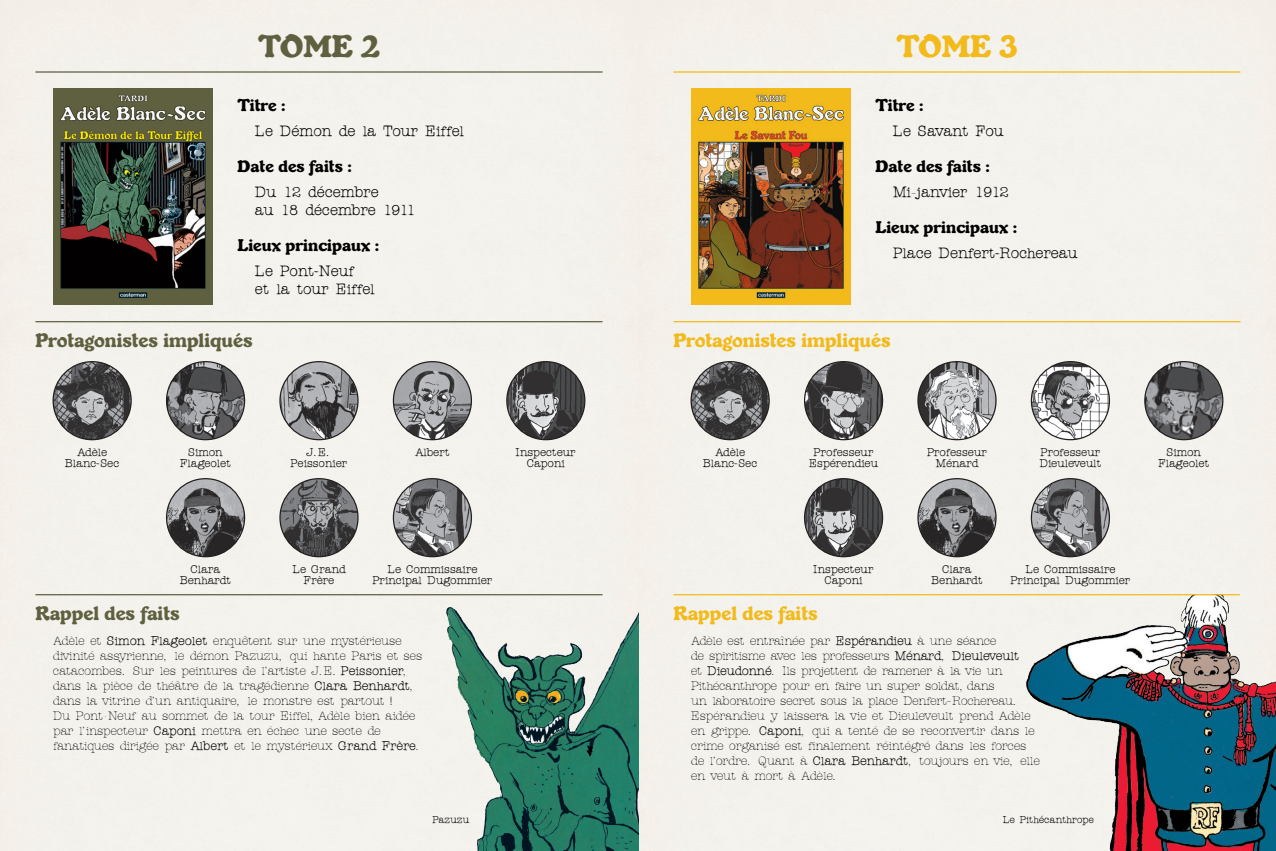
<style>
.page{position:relative;width:1276px;height:851px;background:#fff}
.page>*{position:absolute;margin:0;border:0;box-sizing:border-box;transform-origin:0 0}
.Titre_fiches_2{font:27.5px "Robur";color:#5f603f}
.Titre_fiches_3{font:27.5px "Robur";color:#f2ba1a}
.Titres_parties_2{font:17.5px "Robur";color:#5f603f}
.Titres_parties_3{font:17.5px "Robur";color:#f2ba1a}
.description_réponses{font:15px/18px "Rogers Typewriter";letter-spacing:.02em;color:#000}
.description{font:15px "Robur";color:#000}
.Resume{font:300 12.5px/15px "Rogers Typewriter";letter-spacing:.02em;color:#000}
.noms_persos{font:11.25px/11.2px "Rogers Typewriter";letter-spacing:.025em;color:#000;text-align:center}
.Resume-2{font:10px "Rogers Typewriter";letter-spacing:.02em;color:#000}
.s1{font-weight:400}
</style>
<div class="page">
<div style="left:0;top:0;width:1276px;height:850px;background:#f4f2ed"></div>
<img style="left:53px;top:89px;width:160px;height:216px">
<img style="left:167px;top:478px;width:77px;height:78px;border-radius:39px">
<div style="left:166px;top:478px;width:79px;height:79px;border:1px solid #231f20;border-radius:50%"></div>
<img style="left:53px;top:361px;width:78px;height:78px;border-radius:39px">
<div style="left:53px;top:361px;width:79px;height:79px;border:1px solid #231f20;border-radius:50%"></div>
<img style="left:167px;top:361px;width:77px;height:78px;border-radius:39px">
<div style="left:166px;top:361px;width:79px;height:79px;border:1px solid #231f20;border-radius:50%"></div>
<img style="left:280px;top:478px;width:78px;height:78px;border-radius:39px">
<div style="left:279px;top:478px;width:79px;height:79px;border:1px solid #231f20;border-radius:50%"></div>
<img style="left:280px;top:361px;width:78px;height:78px;border-radius:39px">
<div style="left:279px;top:361px;width:79px;height:79px;border:1px solid #231f20;border-radius:50%"></div>
<img style="left:393px;top:478px;width:78px;height:78px;border-radius:39px">
<div style="left:393px;top:478px;width:79px;height:79px;border:1px solid #231f20;border-radius:50%"></div>
<img style="left:393px;top:361px;width:78px;height:78px;border-radius:39px">
<div style="left:393px;top:361px;width:79px;height:79px;border:1px solid #231f20;border-radius:50%"></div>
<img style="left:507px;top:361px;width:78px;height:78px;border-radius:39px">
<div style="left:506px;top:361px;width:79px;height:79px;border:1px solid #231f20;border-radius:50%"></div>
<img style="left:413px;top:585px;width:225px;height:265px">
<img style="left:691px;top:89px;width:159px;height:216px">
<img style="left:918px;top:478px;width:78px;height:78px;border-radius:39px">
<div style="left:917px;top:478px;width:79px;height:79px;border:1px solid #231f20;border-radius:50%"></div>
<img style="left:1031px;top:478px;width:78px;height:78px;border-radius:39px">
<div style="left:1030px;top:478px;width:80px;height:79px;border:1px solid #231f20;border-radius:50%"></div>
<img style="left:691px;top:361px;width:78px;height:78px;border-radius:39px">
<div style="left:690px;top:361px;width:80px;height:79px;border:1px solid #231f20;border-radius:50%"></div>
<img style="left:1031px;top:361px;width:78px;height:78px;border-radius:39px">
<div style="left:1030px;top:361px;width:80px;height:79px;border:1px solid #231f20;border-radius:50%"></div>
<svg style="left:1144px;top:361px;width:80px;height:80px;background:#848484"></svg>
<img style="left:804px;top:478px;width:78px;height:78px;border-radius:39px">
<div style="left:804px;top:478px;width:79px;height:79px;border:1px solid #231f20;border-radius:50%"></div>
<img style="left:804px;top:361px;width:78px;height:78px;border-radius:39px">
<div style="left:804px;top:361px;width:79px;height:79px;border:1px solid #231f20;border-radius:50%"></div>
<img style="left:918px;top:361px;width:78px;height:78px;border-radius:39px">
<div style="left:917px;top:361px;width:79px;height:79px;border:1px solid #231f20;border-radius:50%"></div>
<img style="left:1021px;top:595px;width:255px;height:255px">
<hr style="left:35px;top:71px;width:567px;height:2px;background:#5f603f">
<hr style="left:35px;top:321px;width:567px;height:1px;background:#5f603f">
<hr style="left:35px;top:594px;width:567px;height:1px;background:#5f603f">
<hr style="left:673px;top:71px;width:567px;height:2px;background:#f2ba1a">
<hr style="left:673px;top:321px;width:567px;height:1px;background:#f2ba1a">
<hr style="left:673px;top:594px;width:566px;height:1px;background:#f2ba1a">
<p class="Titre_fiches_2" style="left:258px;top:27px;width:123px">TOME 2</p>
<p class="Titre_fiches_3" style="left:896px;top:27px;width:123px">TOME 3</p>
<p class="description" style="left:237px;top:95px;width:50px">Titre :</p>
<p class="description_réponses" style="left:255px;top:122px;width:210px">Le Démon de la Tour Eiffel</p>
<p class="description" style="left:237px;top:156px;width:116px">Date des faits :</p>
<p class="description_réponses" style="left:255px;top:183px;width:162px">Du 12 décembre<br>au 18 décembre 1911</p>
<p class="description" style="left:237px;top:234px;width:143px">Lieux principaux :</p>
<p class="description_réponses" style="left:255px;top:261px;width:121px">Le Pont-Neuf<br>et la tour Eiffel</p>
<p class="Titres_parties_2" style="left:35px;top:328px;width:219px">Protagonistes impliqués</p>
<p class="description" style="left:875px;top:95px;width:50px">Titre :</p>
<p class="description_réponses" style="left:893px;top:122px;width:112px">Le Savant Fou</p>
<p class="description" style="left:875px;top:156px;width:116px">Date des faits :</p>
<p class="description_réponses" style="left:893px;top:183px;width:117px">Mi<sub>¯</sub>janvier 1912</p>
<p class="description" style="left:875px;top:216px;width:143px">Lieux principaux :</p>
<p class="description_réponses" style="left:893px;top:243px;width:186px">Place Denfert-Rochereau</p>
<p class="Titres_parties_3" style="left:673px;top:328px;width:219px">Protagonistes impliqués</p>
<p class="noms_persos" style="left:65px;top:445px;width:55px">Adèle<br>Blanc-Sec</p>
<p class="noms_persos" style="left:180px;top:445px;width:52px">Simon<br>Flageolet</p>
<p class="noms_persos" style="left:306px;top:445px;width:27px">J.E.</p>
<p class="noms_persos" style="left:290px;top:457px;width:58px">Peissonier</p>
<p class="noms_persos" style="left:415px;top:445px;width:35px">Albert</p>
<p class="noms_persos" style="left:516px;top:445px;width:61px">Inspecteur<br>Caponi</p>
<p class="noms_persos" style="left:703px;top:445px;width:55px">Adèle<br>Blanc-Sec</p>
<p class="noms_persos" style="left:813px;top:445px;width:61px">Professeur</p>
<p class="noms_persos" style="left:809px;top:457px;width:70px">Espérendieu</p>
<p class="noms_persos" style="left:927px;top:446px;width:61px">Professeur<br>Ménard</p>
<p class="noms_persos" style="left:1039px;top:445px;width:63px;text-align:left">Professeur<br>Dieuleveult</p>
<p class="noms_persos" style="left:1158px;top:445px;width:52px">Simon<br>Flageolet</p>
<p class="noms_persos" style="left:180px;top:562px;width:52px">Clara<br>Benhardt</p>
<p class="noms_persos" style="left:293px;top:563px;width:54px">Le Grand<br>Frère</p>
<p class="noms_persos" style="left:372px;top:563px;width:122px">Le Commissaire<br>Principal Dugommier</p>
<p class="noms_persos" style="left:813px;top:562px;width:61px">Inspecteur<br>Caponi</p>
<p class="noms_persos" style="left:931px;top:562px;width:52px">Clara<br>Benhardt</p>
<p class="noms_persos" style="left:1010px;top:562px;width:122px">Le Commissaire<br>Principal Dugommier</p>
<p class="Titres_parties_2" style="left:35px;top:600px;width:146px">Rappel des faits</p>
<p class="Resume" style="left:53px;top:632px;width:370px">Adèle et <span class="s1">Simon Flageolet</span> enquêtent sur une mystérieuse divinité assyrienne, le démon Pazuzu, qui hante Paris et ses catacombes. Sur les peintures de l’artiste J.E. <span class="s1">Peissonier</span>, dans la pièce de théâtre de la tragédienne <span class="s1">Clara Benhardt</span>, dans la vitrine d’un antiquaire, le monstre est partout !</p>
<p class="Resume" style="left:53px;top:707px;width:369px">Du Pont¯Neuf au sommet de la tour Eiffel, Adèle bien aidée par l’inspecteur <span class="s1">Caponi</span> mettra en échec une secte de fanatiques dirigée par <span class="s1">Albert</span> et le mystérieux <span class="s1">Grand Frère</span>.</p>
<p class="Titres_parties_3" style="left:673px;top:600px;width:146px">Rappel des faits</p>
<p class="Resume" style="left:691px;top:632px;width:350px">Adèle est entraînée par <span class="s1">Espérandieu</span> à une séance<br>de spiritisme avec les professeurs <span class="s1">Ménard</span>, <span class="s1">Dieuleveult<br></span>et <span class="s1">Dieudonné</span>. Ils projettent de ramener à la vie un Pithécanthrope pour en faire un super soldat, dans<br>un laboratoire secret sous la place Denfert<span class="s1">¯</span>Rochereau.<br>Espérandieu y laissera la vie et Dieuleveult prend Adèle en grippe. <span class="s1">Caponi</span>, qui a tenté de se reconvertir dans le crime organisé est finalement réintégré dans les forces de l’ordre. Quant à <span class="s1">Clara Benhardt</span>, toujours en vie, elle en veut à mort à Adèle.</p>
<p class="Resume-2" style="left:432px;top:813px;width:38px">Pazuzu</p>
<p class="Resume-2" style="left:1003px;top:813px;width:92px">Le Pithécanthrope</p>
</div>
